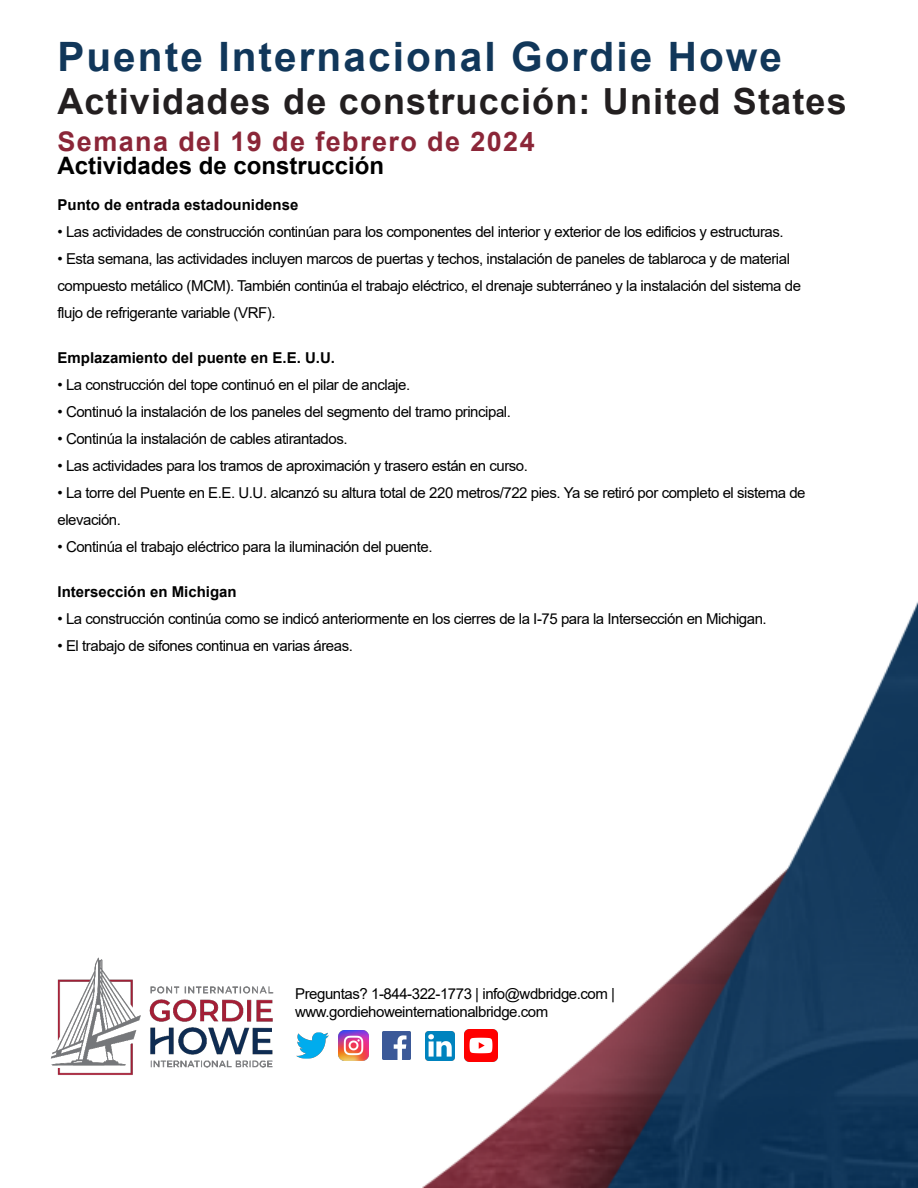
<style>
.page{position:relative;width:918px;height:1188px;background:#fff}
.page>*{position:absolute;margin:0;border:0;box-sizing:border-box;transform-origin:0 0}
.t1{font:700 40.5px "Arial";letter-spacing:.05em;color:#11375a}
.t2{font:700 36px "Arial";letter-spacing:.03em;color:#231f20}
.t3{font:700 27px "Arial";letter-spacing:.05em;color:#8b2638}
.t4{font:700 24px "Arial";color:#000}
.t5{font:15px/27px "Arial";letter-spacing:-.03em;color:#000}
.t6{font:700 15px "Arial";color:#000}
</style>
<div class="page">
<img style="left:338px;top:602px;width:580px;height:586px">
<img style="left:296px;top:1032px;width:33px;height:27px">
<img style="left:383px;top:1032px;width:28px;height:28px">
<img style="left:425px;top:1031px;width:29px;height:29px">
<img style="left:465px;top:1030px;width:32px;height:32px">
<img style="left:339px;top:1031px;width:30px;height:30px">
<img style="left:50px;top:957px;width:224px;height:118px">
<h1 class="t1" style="left:57px;top:28px;width:726px">Puente Internacional Gordie Howe</h1>
<h2 class="t2" style="left:57px;top:76px;width:791px">Actividades de construcción: United States</h2>
<h3 class="t3" style="left:58px;top:123px;width:479px">Semana del 19 de febrero de 2024</h3>
<h3 class="t4" style="left:58px;top:149px;width:328px">Actividades de construcción</h3>
<p class="t6" style="left:58px;top:194px;width:242px">Punto de entrada estadounidense</p>
<p class="t5" style="left:58px;top:218px;width:728px">• Las actividades de construcción continúan para los componentes del interior y exterior de los edificios y estructuras.</p>
<p class="t5" style="left:58px;top:245px;width:745px">• Esta semana, las actividades incluyen marcos de puertas y techos, instalación de paneles de tablaroca y de material compuesto metálico (MCM). También continúa el trabajo eléctrico, el drenaje subterráneo y la instalación del sistema de flujo de refrigerante variable (VRF).</p>
<p class="t6" style="left:58px;top:347px;width:279px">Emplazamiento del puente en E.E. U.U.</p>
<p class="t5" style="left:58px;top:371px;width:354px">• La construcción del tope continuó en el pilar de anclaje.</p>
<p class="t5" style="left:58px;top:398px;width:455px">• Continuó la instalación de los paneles del segmento del tramo principal.</p>
<p class="t5" style="left:58px;top:425px;width:292px">• Continúa la instalación de cables atirantados.</p>
<p class="t5" style="left:58px;top:452px;width:472px">• Las actividades para los tramos de aproximación y trasero están en curso.</p>
<p class="t5" style="left:58px;top:479px;width:750px">• La torre del Puente en E.E. U.U. alcanzó su altura total de 220 metros/722 pies. Ya se retiró por completo el sistema de elevación.</p>
<p class="t5" style="left:58px;top:533px;width:377px">• Continúa el trabajo eléctrico para la iluminación del puente.</p>
<p class="t6" style="left:58px;top:581px;width:181px">Intersección en Michigan</p>
<p class="t5" style="left:58px;top:605px;width:711px">• La construcción continúa como se indicó anteriormente en los cierres de la I-75 para la Intersección en Michigan.</p>
<p class="t5" style="left:58px;top:632px;width:297px">• El trabajo de sifones continua en varias áreas.</p>
<p class="t5" style="left:295px;top:984px;width:321px;line-height:18px">Preguntas? 1-844-322-1773 | info@wdbridge.com | www.gordiehoweinternationalbridge.com</p>
</div>
